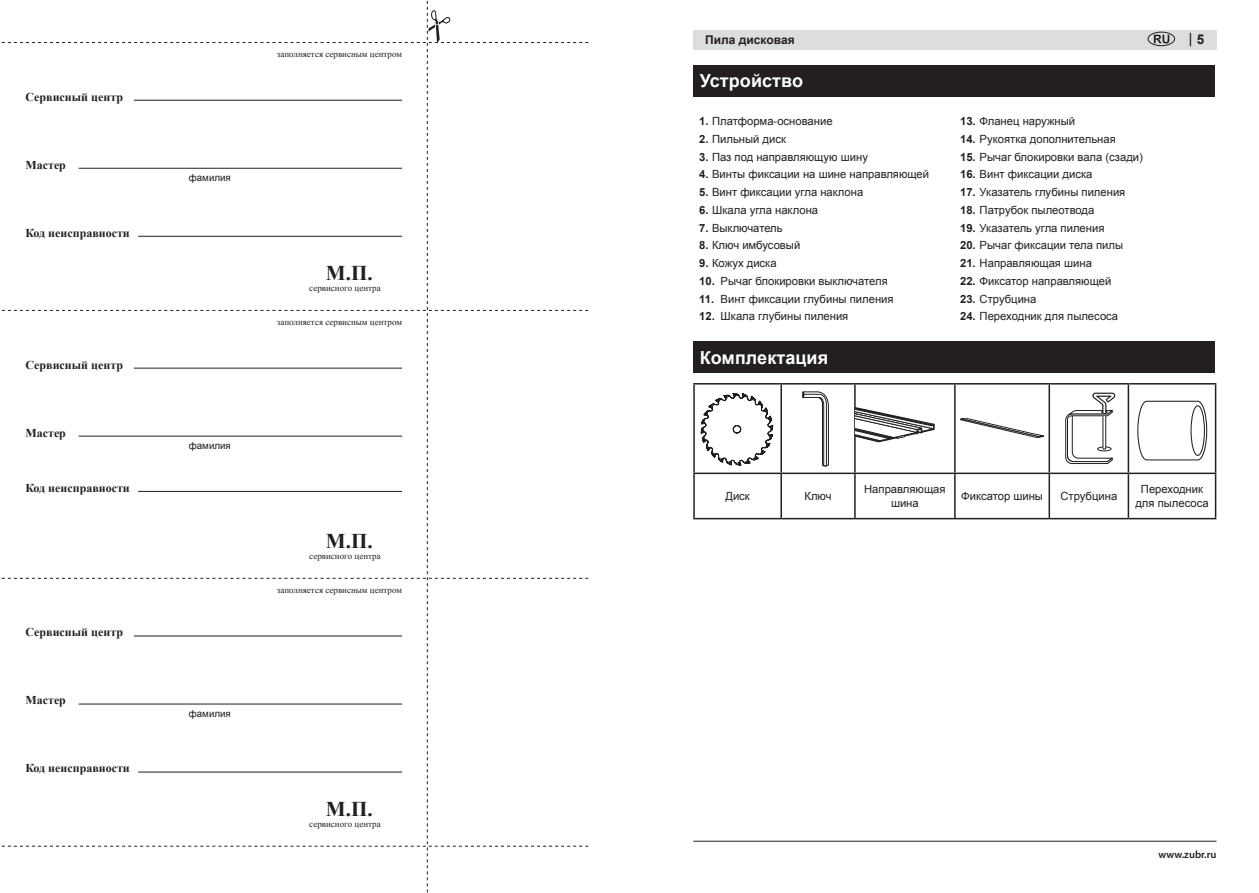
<style>
.page{position:relative;width:1259px;height:893px;background:#fff}
.page>*{position:absolute;margin:0;border:0;box-sizing:border-box;transform-origin:0 0}
.t1{font:700 21px "Times New Roman";color:#231f20}
.t2{font:700 18px "Arial";letter-spacing:.005em;color:#fff}
.t3{font:600 13.5px "Myriad Pro";color:#231f20}
.t4{font:700 12px "Times New Roman";color:#231f20}
.t5{font:700 12px "Arial";color:#231f20}
.t6{font:11.25px/13.5px "Arial";color:#231f20;text-align:center}
.t7{font:600 10.5px "Myriad Pro";color:#231f20}
.t8{font:9.75px "Arial";color:#231f20}
.t9{font:9px "Times New Roman";color:#231f20}
.s1{font-weight:700}
.s2{font-family:"Arial";font-weight:700}
</style>
<div class="page">
<svg style="left:1px;top:0;width:587px;height:893px"></svg>
<div style="left:693px;top:30px;width:523px;height:20px;background:#dcdddf"></div>
<hr style="left:693px;top:841px;width:523px;height:1px;background:#231f20">
<svg style="left:1153px;top:35px;width:16px;height:8px"></svg>
<div style="left:1147px;top:32px;width:28px;height:14px;border:1px solid #231f20;border-radius:50%"></div>
<div style="left:693px;top:65px;width:522px;height:31px;background:#231f20"></div>
<div style="left:693px;top:342px;width:522px;height:31px;background:#231f20"></div>
<hr style="left:693px;top:383px;width:88px;height:2px;background:#231f20">
<hr style="left:693px;top:385px;width:2px;height:88px;background:#231f20">
<hr style="left:781px;top:383px;width:74px;height:2px;background:#231f20">
<hr style="left:780px;top:385px;width:2px;height:88px;background:#231f20">
<hr style="left:855px;top:383px;width:100px;height:2px;background:#231f20">
<hr style="left:854px;top:385px;width:1px;height:88px;background:#231f20">
<hr style="left:955px;top:383px;width:94px;height:2px;background:#231f20">
<hr style="left:954px;top:385px;width:1px;height:88px;background:#231f20">
<hr style="left:1049px;top:383px;width:79px;height:2px;background:#231f20">
<hr style="left:1048px;top:385px;width:2px;height:88px;background:#231f20">
<hr style="left:1128px;top:383px;width:88px;height:2px;background:#231f20">
<hr style="left:1127px;top:385px;width:2px;height:88px;background:#231f20">
<hr style="left:1214px;top:385px;width:2px;height:88px;background:#231f20">
<hr style="left:693px;top:473px;width:88px;height:1px;background:#231f20">
<hr style="left:693px;top:474px;width:2px;height:44px;background:#231f20">
<hr style="left:781px;top:473px;width:74px;height:1px;background:#231f20">
<hr style="left:780px;top:474px;width:2px;height:44px;background:#231f20">
<hr style="left:855px;top:473px;width:100px;height:1px;background:#231f20">
<hr style="left:854px;top:474px;width:1px;height:44px;background:#231f20">
<hr style="left:955px;top:473px;width:94px;height:1px;background:#231f20">
<hr style="left:954px;top:474px;width:1px;height:44px;background:#231f20">
<hr style="left:1049px;top:473px;width:79px;height:1px;background:#231f20">
<hr style="left:1048px;top:474px;width:2px;height:44px;background:#231f20">
<hr style="left:1128px;top:473px;width:88px;height:1px;background:#231f20">
<hr style="left:1127px;top:474px;width:2px;height:44px;background:#231f20">
<hr style="left:1214px;top:474px;width:2px;height:44px;background:#231f20">
<hr style="left:693px;top:518px;width:88px;height:1px;background:#231f20">
<hr style="left:781px;top:518px;width:74px;height:1px;background:#231f20">
<hr style="left:855px;top:518px;width:100px;height:1px;background:#231f20">
<hr style="left:955px;top:518px;width:94px;height:1px;background:#231f20">
<hr style="left:1049px;top:518px;width:79px;height:1px;background:#231f20">
<hr style="left:1128px;top:518px;width:88px;height:1px;background:#231f20">
<svg style="left:701px;top:393px;width:72px;height:72px"></svg>
<svg style="left:802px;top:391px;width:27px;height:75px"></svg>
<svg style="left:855px;top:399px;width:80px;height:43px"></svg>
<svg style="left:960px;top:418px;width:84px;height:20px"></svg>
<svg style="left:1065px;top:393px;width:50px;height:71px"></svg>
<svg style="left:1137px;top:401px;width:70px;height:59px"></svg>
<div style="left:1191px;top:406px;width:13px;height:49px;background:#fff;border-radius:50%"></div>
<div style="left:1190px;top:405px;width:15px;height:51px;border:1px solid #231f20;border-radius:50%"></div>
<p class="t4" style="left:25px;top:88px;width:99px">Сервисный центр</p>
<p class="t4" style="left:25px;top:156px;width:42px">Мастер</p>
<p class="t4" style="left:25px;top:224px;width:106px">Код неисправности</p>
<p class="t4" style="left:25px;top:356px;width:99px">Сервисный центр</p>
<p class="t4" style="left:25px;top:424px;width:42px">Мастер</p>
<p class="t4" style="left:25px;top:479px;width:106px">Код неисправности</p>
<p class="t4" style="left:25px;top:624px;width:99px">Сервисный центр</p>
<p class="t4" style="left:25px;top:692px;width:42px">Мастер</p>
<p class="t4" style="left:25px;top:760px;width:106px">Код неисправности</p>
<p class="t8" style="left:189px;top:172px;width:44px">фамилия</p>
<p class="t8" style="left:189px;top:439px;width:44px">фамилия</p>
<p class="t8" style="left:189px;top:707px;width:44px">фамилия</p>
<p class="t9" style="left:277px;top:48px;width:127px">заполняется сервисным центром</p>
<h1 class="t1" style="left:326px;top:259px;width:48px">M.П.</h1>
<p class="t9" style="left:309px;top:282px;width:73px">сервисного центра</p>
<p class="t9" style="left:277px;top:316px;width:127px">заполняется сервисным центром</p>
<h1 class="t1" style="left:326px;top:526px;width:48px">M.П.</h1>
<p class="t9" style="left:309px;top:550px;width:73px">сервисного центра</p>
<p class="t9" style="left:277px;top:584px;width:127px">заполняется сервисным центром</p>
<h1 class="t1" style="left:326px;top:794px;width:48px">M.П.</h1>
<p class="t9" style="left:309px;top:818px;width:73px">сервисного центра</p>
<p class="t5" style="left:705px;top:32px;width:91px">Пила дисковая</p>
<h2 class="t2" style="left:699px;top:69px;width:105px">Устройство</h2>
<p class="t6" style="left:699px;top:114px;width:135px"><span class="s1">1.</span> Платформа-основание</p>
<p class="t6" style="left:699px;top:132px;width:88px"><span class="s1">2.</span> Пильный диск</p>
<p class="t6" style="left:699px;top:150px;width:170px"><span class="s1">3.</span> Паз под направляющую шину</p>
<p class="t6" style="left:699px;top:168px;width:231px"><span class="s1">4.</span> Винты фиксации на шине направляющей</p>
<p class="t6" style="left:699px;top:185px;width:165px"><span class="s1">5.</span> Винт фиксации угла наклона</p>
<p class="t6" style="left:699px;top:203px;width:120px"><span class="s1">6.</span> Шкала угла наклона</p>
<p class="t6" style="left:699px;top:221px;width:85px"><span class="s1">7.</span> Выключатель</p>
<p class="t6" style="left:699px;top:239px;width:102px"><span class="s1">8.</span> Ключ имбусовый</p>
<p class="t6" style="left:699px;top:256px;width:79px"><span class="s1">9.</span> Кожух диска</p>
<p class="t6" style="left:699px;top:274px;width:190px"><span class="s1">10.</span> Рычаг блокировки выключателя</p>
<p class="t6" style="left:699px;top:292px;width:196px"><span class="s1">11.</span> Винт фиксации глубины пиления</p>
<p class="t6" style="left:699px;top:310px;width:151px"><span class="s1">12.</span> Шкала глубины пиления</p>
<h2 class="t2" style="left:699px;top:345px;width:130px">Комплектация</h2>
<p class="t6" style="left:960px;top:114px;width:117px"><span class="s1">13.</span> Фланец наружный</p>
<p class="t6" style="left:960px;top:132px;width:157px"><span class="s1">14.</span> Рукоятка дополнительная</p>
<p class="t6" style="left:960px;top:150px;width:184px"><span class="s1">15.</span> Рычаг блокировки вала (сзади)</p>
<p class="t6" style="left:960px;top:168px;width:134px"><span class="s1">16.</span> Винт фиксации диска</p>
<p class="t6" style="left:960px;top:185px;width:167px"><span class="s1">17.</span> Указатель глубины пиления</p>
<p class="t6" style="left:960px;top:203px;width:136px"><span class="s1">18.</span> Патрубок пылеотвода</p>
<p class="t6" style="left:960px;top:221px;width:146px"><span class="s1">19.</span> Указатель угла пиления</p>
<p class="t6" style="left:960px;top:239px;width:164px"><span class="s1">20.</span> Рычаг фиксации тела пилы</p>
<p class="t6" style="left:960px;top:256px;width:133px"><span class="s1">21.</span> Направляющая шина</p>
<p class="t6" style="left:960px;top:274px;width:153px"><span class="s1">22.</span> Фиксатор направляющей</p>
<p class="t6" style="left:960px;top:292px;width:78px"><span class="s1">23.</span> Струбцина</p>
<p class="t6" style="left:960px;top:310px;width:159px"><span class="s1">24.</span> Переходник для пылесоса</p>
<p class="t3" style="left:1189px;top:30px;width:17px">| <span class="s2">5</span></p>
<p class="t6" style="left:725px;top:489px;width:26px">Диск</p>
<p class="t6" style="left:804px;top:489px;width:29px">Ключ</p>
<p class="t6" style="left:864px;top:483px;width:83px">Направляющая шина</p>
<p class="t6" style="left:961px;top:489px;width:83px">Фиксатор шины</p>
<p class="t6" style="left:1060px;top:489px;width:58px">Струбцина</p>
<p class="t6" style="left:1135px;top:483px;width:75px">Переходник для пылесоса</p>
<p class="t7" style="left:1158px;top:847px;width:60px">www.zubr.ru</p>
</div>
